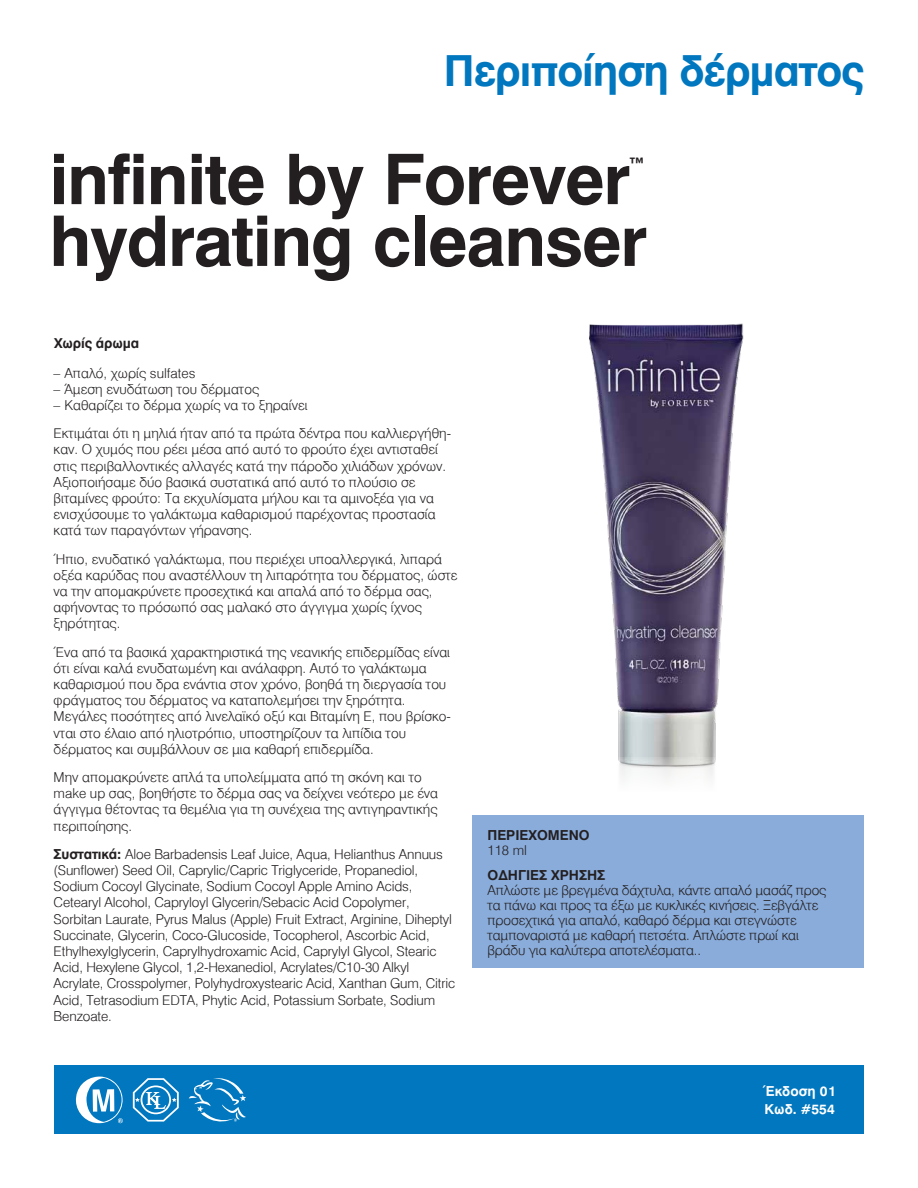
<style>
.page{position:relative;width:918px;height:1188px;background:#fff}
.page>*{position:absolute;margin:0;border:0;box-sizing:border-box;transform-origin:0 0}
.t1{font:69px "UB Helvetica Bold";letter-spacing:-.02em;color:#231f20}
.t2{font:42px "UB Helvetica Bold";letter-spacing:-.025em;color:#0077be}
.t3{font:21px "UB Helvetica Bold";color:#231f20}
.t4{font:300 13.5px/16.2px "UB Helvetica";color:#231f20}
.t5{font:13.5px "UB Helvetica Bold";color:#231f20}
.t6{font:13.5px/18px "UB Helvetica Bold";color:#fff}
.s1{font-family:"UB Helvetica Bold";font-weight:400}
</style>
<div class="page">
<div style="left:54px;top:1066px;width:810px;height:68px;background:#0077be"></div>
<img style="left:589px;top:323px;width:155px;height:434px">
<div style="left:472px;top:815px;width:392px;height:152px;background:#8aacda"></div>
<svg style="left:133px;top:1078px;width:46px;height:44px"></svg>
<svg style="left:76px;top:1077px;width:47px;height:46px"></svg>
<svg style="left:189px;top:1078px;width:57px;height:44px"></svg>
<h2 class="t2" style="left:444px;top:45px;width:422px">Περιποίηση δέρµατος</h2>
<h1 class="t1" style="left:49px;top:137px;width:582px">infinite by Forever</h1>
<h3 class="t3" style="left:628px;top:152px;width:19px">™</h3>
<h1 class="t1" style="left:49px;top:199px;width:599px">hydrating cleanser</h1>
<p class="t5" style="left:54px;top:335px;width:87px">Χωρίς άρωµα</p>
<p class="t4" style="left:54px;top:365px;width:143px">– Απαλό, χωρίς sulfates</p>
<p class="t4" style="left:54px;top:381px;width:207px">– Άµεση ενυδάτωση του δέρµατος</p>
<p class="t4" style="left:54px;top:391px;width:399px;line-height:28.2px">– Καθαρίζει το δέρµα χωρίς να το ξηραίνει<br>Εκτιµάται ότι η µηλιά ήταν από τα πρώτα δέντρα που καλλιεργήθη-</p>
<p class="t4" style="left:54px;top:441px;width:394px">καν. Ο χυµός που ρέει µέσα από αυτό το φρούτο έχει αντισταθεί στις περιβαλλοντικές αλλαγές κατά την πάροδο χιλιάδων χρόνων.<br>Αξιοποιήσαµε δύο βασικά συστατικά από αυτό το πλούσιο σε βιταµίνες φρούτο: Τα εκχυλίσµατα µήλου και τα αµινοξέα για να ενισχύσουµε το γαλάκτωµα καθαρισµού παρέχοντας προστασία κατά των παραγόντων γήρανσης.</p>
<p class="t4" style="left:54px;top:551px;width:405px">Ήπιο, ενυδατικό γαλάκτωµα, που περιέχει υποαλλεργικά, λιπαρά οξέα καρύδας που αναστέλλουν τη λιπαρότητα του δέρµατος, ώστε να την αποµακρύνετε προσεχτικά και απαλά από το δέρµα σας, αφήνοντας το πρόσωπό σας µαλακό στο άγγιγµα χωρίς ίχνος ξηρότητας.</p>
<p class="t4" style="left:54px;top:644px;width:399px">Ένα από τα βασικά χαρακτηριστικά της νεανικής επιδερµίδας είναι ότι είναι καλά ενυδατωµένη και ανάλαφρη. Αυτό το γαλάκτωµα καθαρισµού που δρα ενάντια στον χρόνο, βοηθά τη διεργασία του φράγµατος του δέρµατος να καταπολεµήσει την ξηρότητα.<br>Μεγάλες ποσότητες από λινελαϊκό οξύ και Βιταµίνη Ε, που βρίσκο&shy;νται στο έλαιο από ηλιοτρόπιο, υποστηρίζουν τα λιπίδια του δέρµατος και συµβάλλουν σε µια καθαρή επιδερµίδα.</p>
<p class="t4" style="left:54px;top:769px;width:386px">Μην αποµακρύνετε απλά τα υπολείµµατα από τη σκόνη και το make up σας, βοηθήστε το δέρµα σας να δείχνει νεότερο µε ένα άγγιγµα θέτοντας τα θεµέλια για τη συνέχεια της αντιγηραντικής περιποίησης.</p>
<p class="t4" style="left:54px;top:846px;width:403px"><span class="s1">Συστατικά:</span> Aloe Barbadensis Leaf Juice, Aqua, Helianthus Annuus (Sunflower) Seed Oil, Caprylic/Capric Triglyceride, Propanediol, Sodium Cocoyl Glycinate, Sodium Cocoyl Apple Amino Acids, Cetearyl Alcohol, Capryloyl Glycerin/Sebacic Acid Copolymer, Sorbitan Laurate, Pyrus Malus (Apple) Fruit Extract, Arginine, Diheptyl Succinate, Glycerin, Coco-Glucoside, Tocopherol, Ascorbic Acid, Ethylhexylglycerin, Caprylhydroxamic Acid, Caprylyl Glycol, Stearic Acid, Hexylene Glycol, 1,2-Hexanediol, Acrylates/C10-30 Alkyl Acrylate, Crosspolymer, Polyhydroxystearic Acid, Xanthan Gum, Citric Acid, Tetrasodium EDTA, Phytic Acid, Potassium Sorbate, Sodium Benzoate.</p>
<p class="t5" style="left:488px;top:827px;width:104px">ΠΕΡΙΕΧΟΜΕΝΟ</p>
<p class="t4" style="left:488px;top:842px;width:41px">118 ml</p>
<p class="t5" style="left:488px;top:867px;width:119px">ΟΔΗΓΙΕΣ ΧΡΗΣΗΣ</p>
<p class="t4" style="left:488px;top:882px;width:340px;line-height:15px">Απλώστε µε βρεγµένα δάχτυλα, κάντε απαλό µασάζ προς τα πάνω και προς τα έξω µε κυκλικές κινήσεις. Ξεβγάλτε προσεχτικά για απαλό, καθαρό δέρµα και στεγνώστε ταµποναριστά µε καθαρή πετσέτα. Απλώστε πρωί και βράδυ για καλύτερα αποτελέσµατα..</p>
<p class="t6" style="left:763px;top:1082px;width:74px">Έκδοση 01<br>Κωδ. #554</p>
</div>
